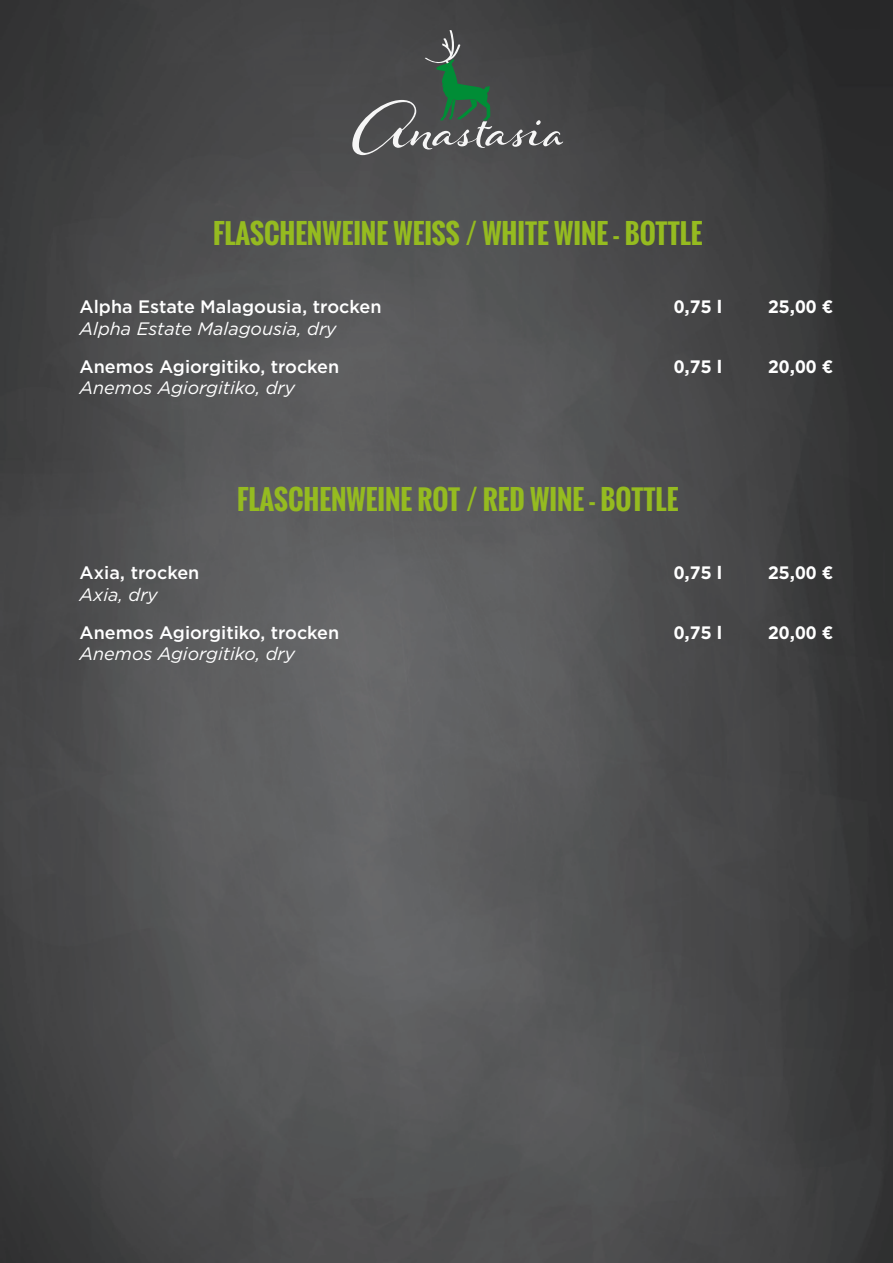
<style>
.page{position:relative;width:893px;height:1263px;background:#fff}
.page>*{position:absolute;margin:0;border:0;box-sizing:border-box;transform-origin:0 0}
.t1{font:700 27px "Oswald";color:#95bb20}
.t2{font:500 18px "Gotham";color:#fff}
.t3{font:italic 18px "Gotham";color:#fff}
.t4{font:700 18px "Gotham";color:#fff}
</style>
<div class="page">
<img style="left:0;top:0;width:893px;height:1263px">
<svg style="left:352px;top:30px;width:211px;height:125px;background:#4f5653"></svg>
<h1 class="t1" style="left:213px;top:213px;width:491px">FLASCHENWEINE WEISS / WHITE WINE - BOTTLE</h1>
<p class="t2" style="left:80px;top:295px;width:303px">Alpha Estate Malagousia, trocken</p>
<p class="t3" style="left:80px;top:317px;width:259px">Alpha Estate Malagousia, dry</p>
<p class="t2" style="left:80px;top:355px;width:261px">Anemos Agiorgitiko, trocken</p>
<p class="t3" style="left:80px;top:376px;width:217px">Anemos Agiorgitiko, dry</p>
<p class="t4" style="left:674px;top:295px;width:50px">0,75 l</p>
<p class="t4" style="left:768px;top:295px;width:66px">25,00 €</p>
<p class="t4" style="left:674px;top:354px;width:50px">0,75 l</p>
<p class="t4" style="left:768px;top:354px;width:66px">20,00 €</p>
<p class="t2" style="left:80px;top:561px;width:121px">Axia, trocken</p>
<p class="t3" style="left:80px;top:583px;width:80px">Axia, dry</p>
<h1 class="t1" style="left:237px;top:479px;width:443px">FLASCHENWEINE ROT / RED WINE - BOTTLE</h1>
<p class="t4" style="left:674px;top:561px;width:50px">0,75 l</p>
<p class="t4" style="left:768px;top:561px;width:66px">25,00 €</p>
<p class="t2" style="left:80px;top:621px;width:261px">Anemos Agiorgitiko, trocken</p>
<p class="t3" style="left:80px;top:643px;width:217px">Anemos Agiorgitiko, dry</p>
<p class="t4" style="left:674px;top:620px;width:50px">0,75 l</p>
<p class="t4" style="left:768px;top:620px;width:66px">20,00 €</p>
</div>
